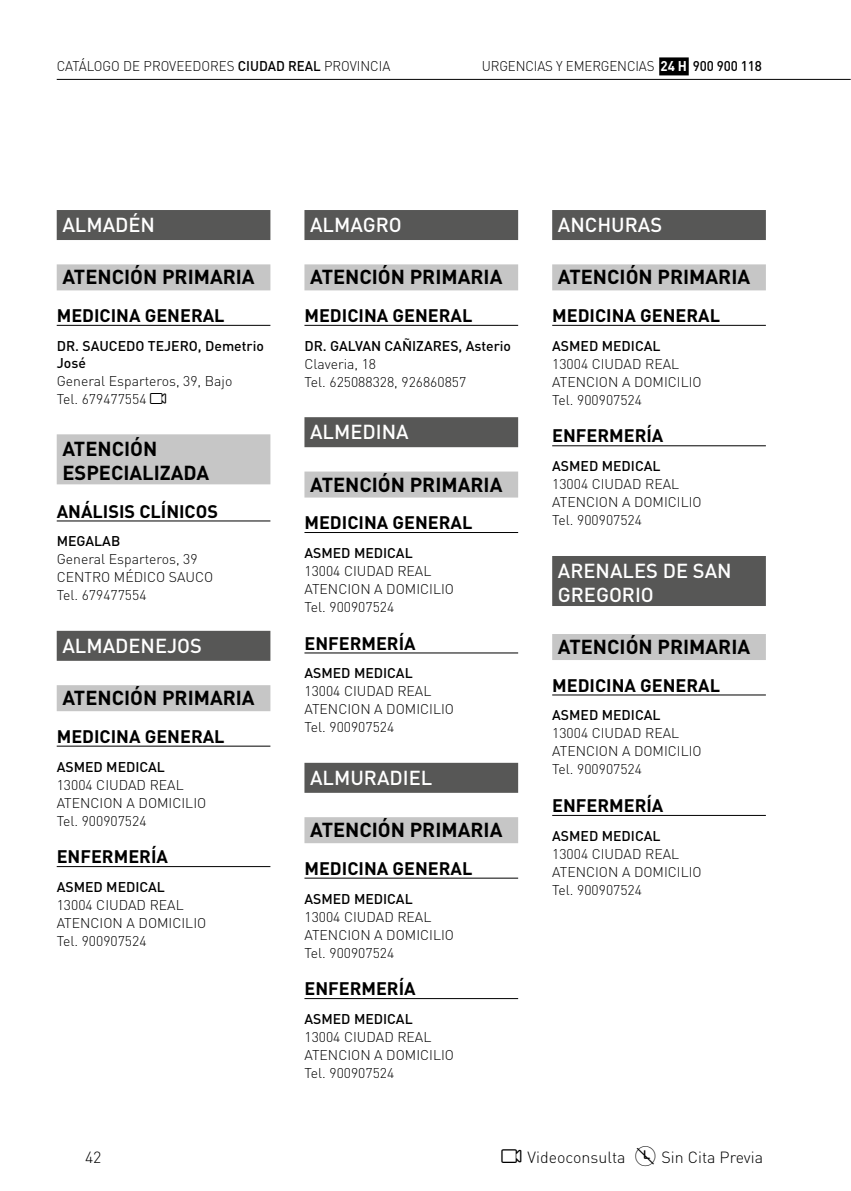
<style>
.page{position:relative;width:851px;height:1191px;background:#fff}
.page>*{position:absolute;margin:0;border:0;box-sizing:border-box;transform-origin:0 0}
.t1{font:700 20px/24px "DIN";color:#000}
.t2{font:500 20px/24px "DIN";color:#fff}
.t3{font:700 18px "DIN";color:#000}
.t4{font:300 16px "DIN";color:#000}
.t5{font:300 14px/18px "DIN";color:#000}
.t6{font:500 14px/16.8px "DIN";color:#000}
.t7{font:300 14px "DIN";color:#000;scale:.95 1}
.s1{font-weight:500}
.s2{font-weight:700;color:#fff}
</style>
<div class="page">
<div style="left:659px;top:57px;width:29px;height:18px;background:#000"></div>
<hr style="left:57px;top:79px;width:793px;height:1px;background:#000">
<div style="left:57px;top:210px;width:213px;height:30px;background:#575756"></div>
<div style="left:57px;top:264px;width:213px;height:26px;background:#c6c6c6"></div>
<hr style="left:57px;top:325px;width:213px;height:1px;background:#000">
<div style="left:57px;top:434px;width:213px;height:50px;background:#c6c6c6"></div>
<hr style="left:57px;top:520px;width:213px;height:1px;background:#000">
<div style="left:57px;top:631px;width:213px;height:30px;background:#575756"></div>
<div style="left:57px;top:685px;width:213px;height:26px;background:#c6c6c6"></div>
<hr style="left:57px;top:745px;width:213px;height:1px;background:#000">
<hr style="left:57px;top:866px;width:213px;height:1px;background:#000">
<div style="left:304px;top:210px;width:214px;height:30px;background:#575756"></div>
<div style="left:304px;top:264px;width:214px;height:26px;background:#c6c6c6"></div>
<hr style="left:304px;top:325px;width:214px;height:1px;background:#000">
<div style="left:304px;top:417px;width:214px;height:30px;background:#575756"></div>
<div style="left:304px;top:471px;width:214px;height:26px;background:#c6c6c6"></div>
<hr style="left:304px;top:532px;width:214px;height:1px;background:#000">
<hr style="left:304px;top:652px;width:214px;height:1px;background:#000">
<div style="left:304px;top:763px;width:214px;height:30px;background:#575756"></div>
<div style="left:304px;top:817px;width:214px;height:26px;background:#c6c6c6"></div>
<hr style="left:304px;top:877px;width:214px;height:1px;background:#000">
<hr style="left:304px;top:998px;width:214px;height:1px;background:#000">
<div style="left:552px;top:210px;width:213px;height:30px;background:#575756"></div>
<div style="left:552px;top:264px;width:213px;height:26px;background:#c6c6c6"></div>
<hr style="left:552px;top:325px;width:213px;height:1px;background:#000">
<hr style="left:552px;top:445px;width:213px;height:1px;background:#000">
<div style="left:552px;top:556px;width:213px;height:50px;background:#575756"></div>
<div style="left:552px;top:634px;width:213px;height:26px;background:#c6c6c6"></div>
<hr style="left:552px;top:694px;width:213px;height:1px;background:#000">
<hr style="left:552px;top:815px;width:213px;height:1px;background:#000">
<p class="t7" style="left:57px;top:57px;width:208px">CATÁLOGO DE PROVEEDORES <span class="s1">Ciudad</span></p>
<p class="t7" style="left:288px;top:57px;width:109px"><span class="s1">Real</span> PROVINCIA</p>
<p class="t7" style="left:481px;top:58px;width:296px">URGENCIAS Y EMERGENCIAS <span class="s2">24 H</span> <span class="s1">900 900 118</span></p>
<h1 class="t2" style="left:62px;top:212px;width:94px">ALMADÉN</h1>
<h1 class="t1" style="left:62px;top:264px;width:194px">ATENCIÓN PRIMARIA</h1>
<p class="t3" style="left:57px;top:304px;width:169px">MEDICINA GENERAL</p>
<p class="t6" style="left:57px;top:337px;width:209px">DR. SAUCEDO TEJERO, Demetrio<br>José</p>
<p class="t5" style="left:57px;top:371px;width:177px">General Esparteros, 39, Bajo<br>Tel. 679477554</p>
<h1 class="t1" style="left:62px;top:436px;width:148px">ATENCIÓN<br>ESPECIALIZADA</h1>
<p class="t3" style="left:57px;top:499px;width:163px">ANÁLISIS CLÍNICOS</p>
<p class="t6" style="left:57px;top:532px;width:65px">MEGALAB</p>
<p class="t5" style="left:57px;top:550px;width:158px">General Esparteros, 39<br>CENTRO MÉDICO SAUCO<br>Tel. 679477554</p>
<h1 class="t2" style="left:62px;top:633px;width:141px">ALMADENEJOS</h1>
<h1 class="t1" style="left:62px;top:685px;width:194px">ATENCIÓN PRIMARIA</h1>
<p class="t3" style="left:57px;top:724px;width:169px">MEDICINA GENERAL</p>
<p class="t6" style="left:57px;top:757px;width:108px">ASMED MEDICAL</p>
<p class="t5" style="left:57px;top:775px;width:151px">13004 CIUDAD REAL<br>ATENCION A DOMICILIO<br>Tel. 900907524</p>
<p class="t3" style="left:57px;top:845px;width:113px">ENFERMERÍA</p>
<p class="t6" style="left:57px;top:878px;width:108px">ASMED MEDICAL</p>
<p class="t5" style="left:57px;top:896px;width:151px">13004 CIUDAD REAL<br>ATENCION A DOMICILIO<br>Tel. 900907524</p>
<h1 class="t2" style="left:310px;top:212px;width:93px">ALMAGRO</h1>
<h1 class="t1" style="left:310px;top:264px;width:194px">ATENCIÓN PRIMARIA</h1>
<p class="t3" style="left:304px;top:304px;width:169px">MEDICINA GENERAL</p>
<p class="t6" style="left:304px;top:337px;width:208px">DR. GALVAN CAÑIZARES, Asterio</p>
<p class="t5" style="left:304px;top:355px;width:163px">Claveria, 18<br>Tel. 625088328, 926860857</p>
<h1 class="t2" style="left:310px;top:419px;width:100px">ALMEDINA</h1>
<h1 class="t1" style="left:310px;top:471px;width:194px">ATENCIÓN PRIMARIA</h1>
<p class="t3" style="left:304px;top:511px;width:169px">MEDICINA GENERAL</p>
<p class="t6" style="left:304px;top:544px;width:108px">ASMED MEDICAL</p>
<p class="t5" style="left:304px;top:562px;width:151px">13004 CIUDAD REAL<br>ATENCION A DOMICILIO<br>Tel. 900907524</p>
<p class="t3" style="left:304px;top:631px;width:113px">ENFERMERÍA</p>
<p class="t6" style="left:304px;top:664px;width:108px">ASMED MEDICAL</p>
<p class="t5" style="left:304px;top:682px;width:151px">13004 CIUDAD REAL<br>ATENCION A DOMICILIO<br>Tel. 900907524</p>
<h1 class="t2" style="left:310px;top:765px;width:111px">ALMURADIEL</h1>
<h1 class="t1" style="left:310px;top:817px;width:194px">ATENCIÓN PRIMARIA</h1>
<p class="t3" style="left:304px;top:856px;width:169px">MEDICINA GENERAL</p>
<p class="t6" style="left:304px;top:889px;width:108px">ASMED MEDICAL</p>
<p class="t5" style="left:304px;top:907px;width:151px">13004 CIUDAD REAL<br>ATENCION A DOMICILIO<br>Tel. 900907524</p>
<p class="t3" style="left:304px;top:977px;width:113px">ENFERMERÍA</p>
<p class="t6" style="left:304px;top:1010px;width:108px">ASMED MEDICAL</p>
<p class="t5" style="left:304px;top:1028px;width:151px">13004 CIUDAD REAL<br>ATENCION A DOMICILIO<br>Tel. 900907524</p>
<h1 class="t2" style="left:557px;top:212px;width:106px">ANCHURAS</h1>
<h1 class="t1" style="left:557px;top:264px;width:194px">ATENCIÓN PRIMARIA</h1>
<p class="t3" style="left:552px;top:304px;width:169px">MEDICINA GENERAL</p>
<p class="t6" style="left:552px;top:337px;width:108px">ASMED MEDICAL</p>
<p class="t5" style="left:552px;top:355px;width:151px">13004 CIUDAD REAL<br>ATENCION A DOMICILIO<br>Tel. 900907524</p>
<p class="t3" style="left:552px;top:424px;width:113px">ENFERMERÍA</p>
<p class="t6" style="left:552px;top:457px;width:108px">ASMED MEDICAL</p>
<p class="t5" style="left:552px;top:475px;width:151px">13004 CIUDAD REAL<br>ATENCION A DOMICILIO<br>Tel. 900907524</p>
<h1 class="t2" style="left:557px;top:558px;width:175px">ARENALES DE SAN<br>GREGORIO</h1>
<h1 class="t1" style="left:557px;top:634px;width:194px">ATENCIÓN PRIMARIA</h1>
<p class="t3" style="left:552px;top:673px;width:169px">MEDICINA GENERAL</p>
<p class="t6" style="left:552px;top:706px;width:108px">ASMED MEDICAL</p>
<p class="t5" style="left:552px;top:724px;width:151px">13004 CIUDAD REAL<br>ATENCION A DOMICILIO<br>Tel. 900907524</p>
<p class="t3" style="left:552px;top:794px;width:113px">ENFERMERÍA</p>
<p class="t6" style="left:552px;top:827px;width:108px">ASMED MEDICAL</p>
<p class="t5" style="left:552px;top:844px;width:151px">13004 CIUDAD REAL<br>ATENCION A DOMICILIO<br>Tel. 900907524</p>
<p class="t4" style="left:85px;top:1147px;width:18px">42</p>
<p class="t4" style="left:527px;top:1147px;width:99px">Videoconsulta</p>
<p class="t4" style="left:661px;top:1147px;width:103px">Sin Cita Previa</p>
</div>
